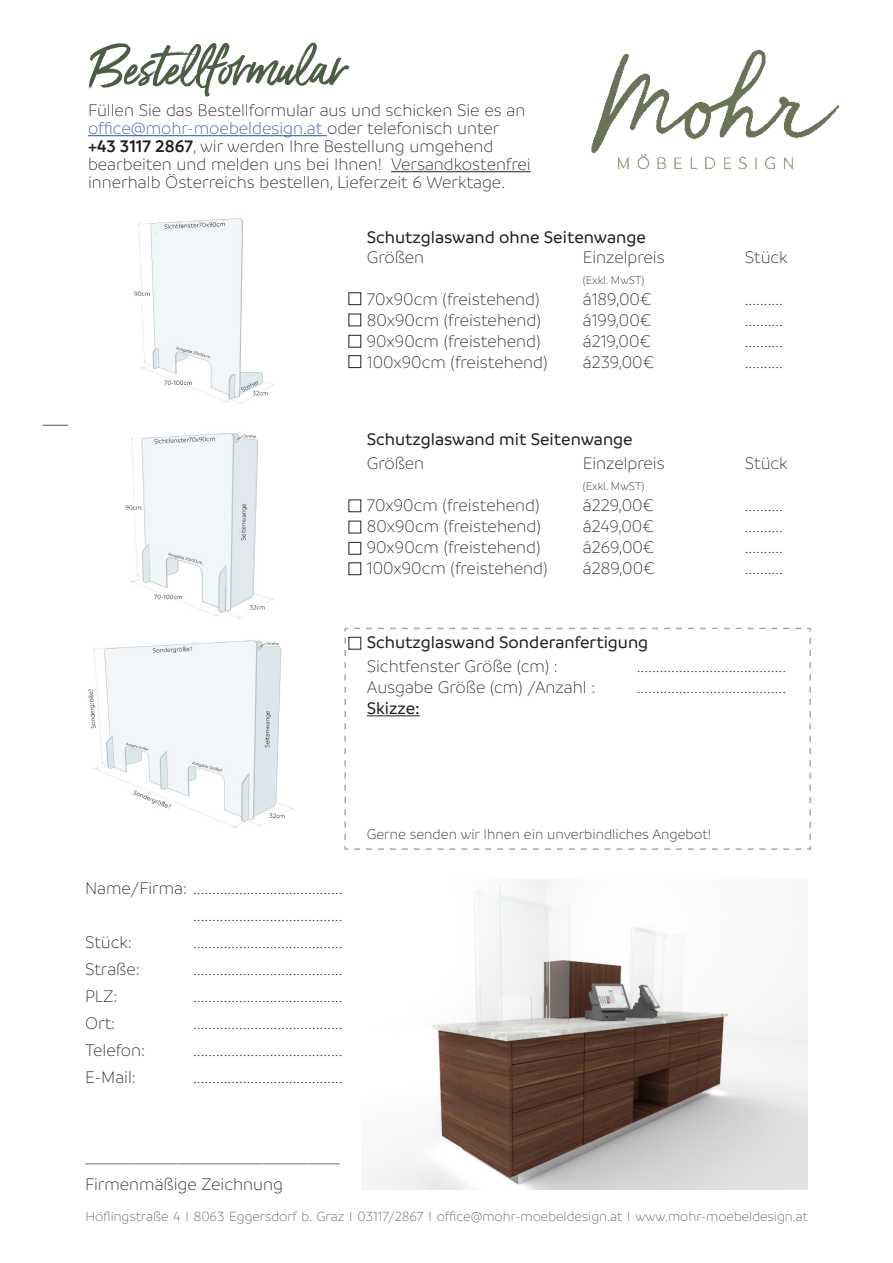
<style>
.page{position:relative;width:893px;height:1263px;background:#fff}
.page>*{position:absolute;margin:0;border:0;box-sizing:border-box;transform-origin:0 0}
.t1{font:54px "Gotcha";color:#4b5e44}
.t2{font:300 18px "Branding";color:#231f20}
.t3{font:500 18px "Branding";color:#231f20}
.t4{font:300 18px "Branding";color:#2155a5}
.t5{font:300 15px "Branding";color:#231f20}
.t6{font:300 14.25px "Branding";color:#506147}
.t7{font:300 12px "Branding";color:#231f20}
.s1{color:#231f20}
.s2{font-weight:600}
</style>
<div class="page">
<svg style="left:344px;top:627px;width:467px;height:223px"></svg>
<hr style="left:88px;top:135px;width:239px;height:1px;background:#2155a5">
<hr style="left:391px;top:171px;width:140px;height:1px;background:#231f20">
<hr style="left:367px;top:715px;width:53px;height:1px;background:#231f20">
<img style="left:361px;top:879px;width:447px;height:310px">
<img style="left:88px;top:433px;width:206px;height:395px">
<img style="left:134px;top:218px;width:140px;height:186px">
<div style="left:349px;top:293px;width:12px;height:12px;border:1px solid #231f20"></div>
<div style="left:349px;top:500px;width:12px;height:12px;border:1px solid #231f20"></div>
<div style="left:349px;top:335px;width:12px;height:12px;border:1px solid #231f20"></div>
<div style="left:349px;top:542px;width:12px;height:12px;border:1px solid #231f20"></div>
<div style="left:349px;top:355px;width:12px;height:13px;border:1px solid #231f20"></div>
<div style="left:349px;top:563px;width:12px;height:12px;border:1px solid #231f20"></div>
<div style="left:349px;top:637px;width:12px;height:12px;border:1px solid #231f20"></div>
<img style="left:591px;top:49px;width:249px;height:121px">
<svg style="left:43px;top:425px;width:25px;height:1px"></svg>
<p class="t1" style="left:88px;top:31px;width:258px">Bestellformular</p>
<p class="t2" style="left:88px;top:101px;width:439px">Füllen Sie das Bestellformular aus und schicken Sie es an</p>
<p class="t4" style="left:88px;top:119px;width:413px">office@mohr-moebeldesign.at <span class="s1">oder telefonisch unter</span></p>
<p class="t2" style="left:88px;top:137px;width:407px"><span class="s2">+43 3117 2867</span>, wir werden Ihre Bestellung umgehend</p>
<p class="t2" style="left:88px;top:155px;width:444px">bearbeiten und melden uns bei Ihnen! Versandkostenfrei</p>
<p class="t2" style="left:88px;top:173px;width:419px">innerhalb Österreichs bestellen, Lieferzeit 6 Werktage.</p>
<p class="t3" style="left:367px;top:227px;width:281px">Schutzglaswand ohne Seitenwange</p>
<p class="t2" style="left:367px;top:248px;width:59px">Größen</p>
<p class="t2" style="left:583px;top:248px;width:84px">Einzelpreis</p>
<p class="t2" style="left:745px;top:248px;width:44px">Stück</p>
<p class="t7" style="left:583px;top:274px;width:63px">(Exkl. MwST)</p>
<p class="t2" style="left:367px;top:290px;width:174px">70x90cm (freistehend)</p>
<p class="t2" style="left:583px;top:290px;width:71px">á189,00€</p>
<p class="t2" style="left:745px;top:290px;width:40px">..........</p>
<p class="t2" style="left:367px;top:311px;width:176px">80x90cm (freistehend)</p>
<p class="t2" style="left:583px;top:311px;width:70px">á199,00€</p>
<p class="t2" style="left:745px;top:311px;width:40px">..........</p>
<p class="t2" style="left:367px;top:332px;width:175px">90x90cm (freistehend)</p>
<p class="t2" style="left:583px;top:332px;width:70px">á219,00€</p>
<p class="t2" style="left:745px;top:332px;width:40px">..........</p>
<p class="t2" style="left:367px;top:353px;width:182px">100x90cm (freistehend)</p>
<p class="t2" style="left:583px;top:353px;width:73px">á239,00€</p>
<p class="t2" style="left:745px;top:353px;width:40px">..........</p>
<p class="t3" style="left:367px;top:430px;width:267px">Schutzglaswand mit Seitenwange</p>
<p class="t2" style="left:367px;top:454px;width:59px">Größen</p>
<p class="t2" style="left:583px;top:454px;width:84px">Einzelpreis</p>
<p class="t2" style="left:745px;top:454px;width:44px">Stück</p>
<p class="t7" style="left:583px;top:480px;width:63px">(Exkl. MwST)</p>
<p class="t2" style="left:367px;top:496px;width:174px">70x90cm (freistehend)</p>
<p class="t2" style="left:583px;top:496px;width:73px">á229,00€</p>
<p class="t2" style="left:745px;top:496px;width:40px">..........</p>
<p class="t2" style="left:367px;top:517px;width:176px">80x90cm (freistehend)</p>
<p class="t2" style="left:583px;top:517px;width:73px">á249,00€</p>
<p class="t2" style="left:745px;top:517px;width:40px">..........</p>
<p class="t2" style="left:367px;top:538px;width:175px">90x90cm (freistehend)</p>
<p class="t2" style="left:583px;top:538px;width:73px">á269,00€</p>
<p class="t2" style="left:745px;top:538px;width:40px">..........</p>
<p class="t2" style="left:367px;top:559px;width:182px">100x90cm (freistehend)</p>
<p class="t2" style="left:583px;top:559px;width:74px">á289,00€</p>
<p class="t2" style="left:745px;top:559px;width:40px">..........</p>
<p class="t3" style="left:367px;top:633px;width:283px">Schutzglaswand Sonderanfertigung</p>
<p class="t2" style="left:367px;top:657px;width:193px">Sichtfenster Größe (cm) :</p>
<p class="t2" style="left:637px;top:657px;width:151px">.......................................</p>
<p class="t2" style="left:367px;top:678px;width:230px">Ausgabe Größe (cm) /Anzahl :</p>
<p class="t2" style="left:637px;top:678px;width:151px">.......................................</p>
<p class="t3" style="left:367px;top:699px;width:55px">Skizze:</p>
<p class="t2" style="left:85px;top:879px;width:259px">Name/Firma: .......................................</p>
<p class="t2" style="left:193px;top:906px;width:151px">.......................................</p>
<p class="t2" style="left:85px;top:933px;width:48px">Stück:</p>
<p class="t2" style="left:193px;top:933px;width:151px">.......................................</p>
<p class="t2" style="left:85px;top:960px;width:56px">Straße:</p>
<p class="t2" style="left:193px;top:960px;width:151px">.......................................</p>
<p class="t2" style="left:85px;top:987px;width:34px">PLZ:</p>
<p class="t2" style="left:193px;top:987px;width:151px">.......................................</p>
<p class="t2" style="left:85px;top:1014px;width:32px">Ort:</p>
<p class="t2" style="left:193px;top:1014px;width:151px">.......................................</p>
<p class="t2" style="left:85px;top:1041px;width:62px">Telefon:</p>
<p class="t2" style="left:193px;top:1041px;width:151px">.......................................</p>
<p class="t2" style="left:85px;top:1068px;width:52px">E-Mail:</p>
<p class="t2" style="left:193px;top:1068px;width:151px">.......................................</p>
<p class="t5" style="left:367px;top:827px;width:346px">Gerne senden wir Ihnen ein unverbindliches Angebot!</p>
<p class="t2" style="left:85px;top:1148px;width:256px">_________________________________</p>
<p class="t2" style="left:85px;top:1175px;width:199px">Firmenmäßige Zeichnung</p>
<p class="t6" style="left:85px;top:1209px;width:724px">Höflingstraße 4 I 8063 Eggersdorf b. Graz I 03117/2867 I office@mohr-moebeldesign.at I www.mohr-moebeldesign.at</p>
</div>
